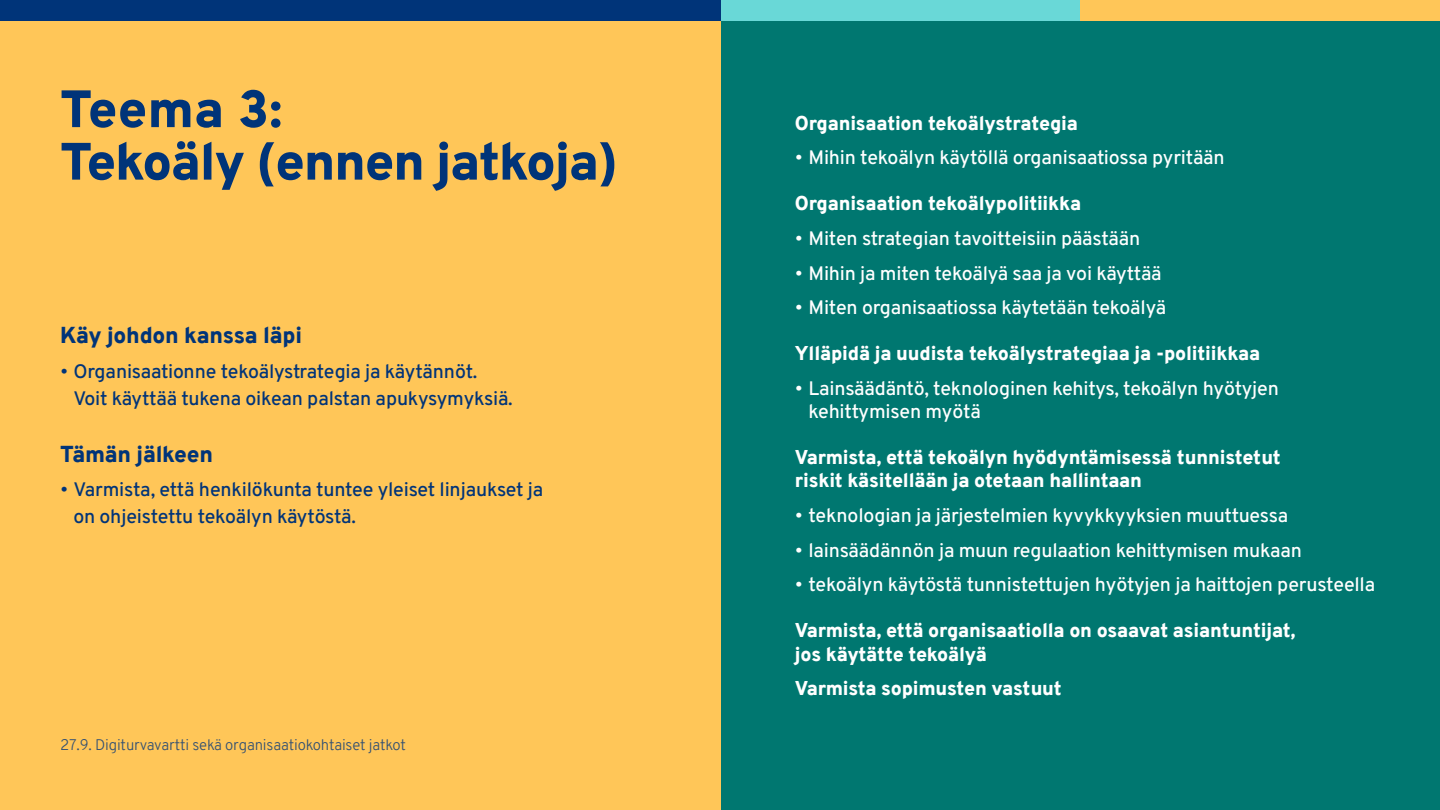
<style>
.page{position:relative;width:1440px;height:810px;background:#fff}
.page>*{position:absolute;margin:0;border:0;box-sizing:border-box;transform-origin:0 0}
.t1{font:900 52.5px/52.5px "Overpass";letter-spacing:-.025em;color:#003479}
.t2{font:900 22.5px "Overpass";letter-spacing:-.01em;color:#003479}
.t3{font:500 19.5px/23.4px "Overpass";letter-spacing:-.01em;color:#fff}
.t4{font:900 19.5px/23.4px "Overpass";letter-spacing:-.01em;color:#fff}
.t5{font:500 19.5px/27px "Overpass";letter-spacing:-.01em;color:#003479}
.t6{font:300 15px "Overpass";letter-spacing:-.01em;color:#003479}
</style>
<div class="page">
<div style="left:0;top:0;width:721px;height:22px;background:#003479"></div>
<div style="left:1080px;top:0;width:360px;height:22px;background:#ffc658"></div>
<div style="left:721px;top:0;width:359px;height:22px;background:#69d8d7"></div>
<div style="left:721px;top:22px;width:719px;height:788px;background:#007770"></div>
<div style="left:0;top:22px;width:721px;height:788px;background:#ffc658"></div>
<h1 class="t1" style="left:60px;top:83px;width:560px">Teema 3:<br>Tekoäly (ennen jatkoja)</h1>
<p class="t2" style="left:60px;top:319px;width:244px">Käy johdon kanssa läpi</p>
<p class="t5" style="left:73px;top:357px;width:441px;text-indent:-13px">• Organisaationne tekoälystrategia ja käytännöt.<br>Voit käyttää tukena oikean palstan apukysymyksiä.</p>
<p class="t2" style="left:60px;top:438px;width:155px">Tämän jälkeen</p>
<p class="t5" style="left:73px;top:475px;width:471px;text-indent:-13px">• Varmista, että henkilökunta tuntee yleiset linjaukset ja on ohjeistettu tekoälyn käytöstä.</p>
<p class="t6" style="left:60px;top:734px;width:348px">27.9. Digiturvavartti sekä organisaatiokohtaiset jatkot</p>
<p class="t4" style="left:795px;top:111px;width:285px">Organisaation tekoälystrategia</p>
<p class="t3" style="left:795px;top:145px;width:431px">• Mihin tekoälyn käytöllä organisaatiossa pyritään</p>
<p class="t4" style="left:795px;top:192px;width:288px">Organisaation tekoälypolitiikka</p>
<p class="t3" style="left:795px;top:226px;width:347px">• Miten strategian tavoitteisiin päästään</p>
<p class="t3" style="left:795px;top:260px;width:368px">• Mihin ja miten tekoälyä saa ja voi käyttää</p>
<p class="t3" style="left:795px;top:295px;width:373px">• Miten organisaatiossa käytetään tekoälyä</p>
<p class="t4" style="left:795px;top:342px;width:467px">Ylläpidä ja uudista tekoälystrategiaa ja -politiikkaa</p>
<p class="t3" style="left:808px;top:376px;width:472px;text-indent:-13px">• Lainsäädäntö, teknologinen kehitys, tekoälyn hyötyjen kehittymisen myötä</p>
<p class="t4" style="left:795px;top:446px;width:487px">Varmista, että tekoälyn hyödyntämisessä tunnistetut riskit käsitellään ja otetaan hallintaan</p>
<p class="t3" style="left:795px;top:503px;width:495px">• teknologian ja järjestelmien kyvykkyyksien muuttuessa</p>
<p class="t3" style="left:795px;top:538px;width:509px">• lainsäädännön ja muun regulaation kehittymisen mukaan</p>
<p class="t3" style="left:795px;top:572px;width:582px">• tekoälyn käytöstä tunnistettujen hyötyjen ja haittojen perusteella</p>
<p class="t4" style="left:795px;top:619px;width:502px">Varmista, että organisaatiolla on osaavat asiantuntijat, jos käytätte tekoälyä</p>
<p class="t4" style="left:795px;top:677px;width:268px">Varmista sopimusten vastuut</p>
</div>
